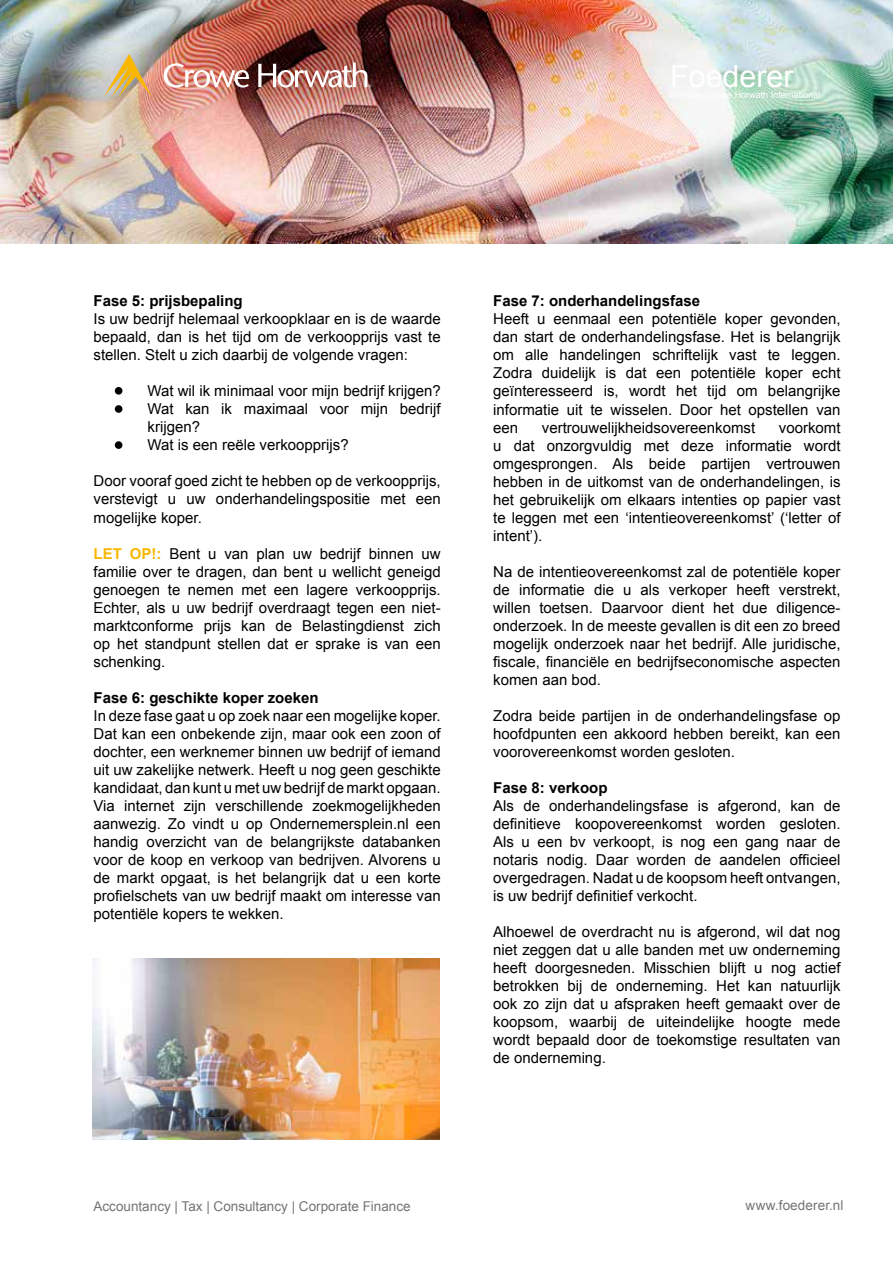
<style>
.page{position:relative;width:893px;height:1263px;background:#fff}
.page>*{position:absolute;margin:0;border:0;box-sizing:border-box;transform-origin:0 0}
.t1{font:30.45px "Arial";color:#fff}
.t2{font:15px/18px "Arial";color:#000;text-align:justify}
.t3{font:700 15px "Arial";color:#000}
.t4{font:13.5px "Arial";color:#757378}
.t5{font:9px "Arial";color:#fff}
.s1{font-weight:700;color:#f9b700}
</style>
<div class="page">
<img style="left:0;top:0;width:893px;height:244px">
<img style="left:164px;top:63px;width:85px;height:25px">
<svg style="left:104px;top:54px;width:48px;height:43px;background:#d1b786"></svg>
<img style="left:258px;top:63px;width:113px;height:25px">
<div style="left:115px;top:387px;width:7px;height:8px;background:#000;border-radius:50%"></div>
<div style="left:115px;top:441px;width:7px;height:8px;background:#000;border-radius:50%"></div>
<div style="left:115px;top:405px;width:7px;height:8px;background:#000;border-radius:50%"></div>
<img style="left:92px;top:958px;width:348px;height:182px">
<h1 class="t1" style="left:670px;top:57px;width:125px">Foederer</h1>
<p class="t5" style="left:670px;top:89px;width:152px">Member Crowe Horwath International</p>
<p class="t3" style="left:94px;top:291px;width:151px">Fase 5: prijsbepaling</p>
<p class="t2" style="left:94px;top:310px;width:349px">Is uw bedrijf helemaal verkoopklaar en is de waarde bepaald, dan is het tijd om de verkoopprijs vast te stellen. Stelt u zich daarbij de volgende vragen:</p>
<p class="t2" style="left:148px;top:382px;width:295px;text-align:left">Wat wil ik minimaal voor mijn bedrijf krijgen?<br>Wat kan ik maximaal voor mijn bedrijf krijgen?<br>Wat is een reële verkoopprijs?</p>
<p class="t2" style="left:94px;top:472px;width:349px">Door vooraf goed zicht te hebben op de verkoopprijs, verstevigt u uw onderhandelingspositie met een mogelijke koper.</p>
<p class="t2" style="left:94px;top:544px;width:349px"><span class="s1">LET OP!:</span> Bent u van plan uw bedrijf binnen uw familie over te dragen, dan bent u wellicht geneigd genoegen te nemen met een lagere verkoopprijs.<br>Echter, als u uw bedrijf overdraagt tegen een niet&shy;marktconforme prijs kan de Belastingdienst zich op het standpunt stellen dat er sprake is van een schenking.</p>
<p class="t3" style="left:94px;top:687px;width:227px">Fase 6: geschikte koper zoeken</p>
<p class="t2" style="left:94px;top:706px;width:349px">In deze fase gaat u op zoek naar een mogelijke koper.<br>Dat kan een onbekende zijn, maar ook een zoon of dochter, een werknemer binnen uw bedrijf of iemand uit uw zakelijke netwerk. Heeft u nog geen geschikte kandidaat, dan kunt u met uw bedrijf de markt opgaan.<br>Via internet zijn verschillende zoekmogelijkheden aanwezig. Zo vindt u op Ondernemersplein.nl een handig overzicht van de belangrijkste databanken voor de koop en verkoop van bedrijven. Alvorens u de markt opgaat, is het belangrijk dat u een korte profielschets van uw bedrijf maakt om interesse van potentiële kopers te wekken.</p>
<p class="t3" style="left:493px;top:291px;width:208px">Fase 7: onderhandelingsfase</p>
<p class="t2" style="left:493px;top:310px;width:349px">Heeft u eenmaal een potentiële koper gevonden, dan start de onderhandelingsfase. Het is belangrijk om alle handelingen schriftelijk vast te leggen.<br>Zodra duidelijk is dat een potentiële koper echt geïnteresseerd is, wordt het tijd om belangrijke informatie uit te wisselen. Door het opstellen van een</p>
<p class="t2" style="left:493px;top:418px;width:349px;text-indent:286px">voorkomt u dat onzorgvuldig met deze informatie wordt omgesprongen. Als beide partijen vertrouwen hebben in de uitkomst van de onderhandelingen, is het gebruikelijk om elkaars intenties op papier vast te leggen met een ‘intentieovereenkomst’ (‘letter of intent’).</p>
<p class="t2" style="left:493px;top:562px;width:349px">Na de intentieovereenkomst zal de potentiële koper de informatie die u als verkoper heeft verstrekt, willen toetsen. Daarvoor dient het due diligence&shy;onderzoek. In de meeste gevallen is dit een zo breed mogelijk onderzoek naar het bedrijf. Alle juridische, fiscale, financiële en bedrijfseconomische aspecten komen aan bod.</p>
<p class="t2" style="left:493px;top:706px;width:349px">Zodra beide partijen in de onderhandelingsfase op hoofdpunten een akkoord hebben bereikt, kan een voorovereenkomst worden gesloten.</p>
<p class="t3" style="left:493px;top:777px;width:116px">Fase 8: verkoop</p>
<p class="t2" style="left:493px;top:796px;width:349px">Als de onderhandelingsfase is afgerond, kan de definitieve koopovereenkomst worden gesloten.<br>Als u een bv verkoopt, is nog een gang naar de notaris nodig. Daar worden de aandelen officieel overgedragen. Nadat u de koopsom heeft ontvangen, is uw bedrijf definitief verkocht.</p>
<p class="t2" style="left:493px;top:922px;width:349px">Alhoewel de overdracht nu is afgerond, wil dat nog niet zeggen dat u alle banden met uw onderneming heeft doorgesneden. Misschien blijft u nog actief betrokken bij de onderneming. Het kan natuurlijk ook zo zijn dat u afspraken heeft gemaakt over de koopsom, waarbij de uiteindelijke hoogte mede wordt bepaald door de toekomstige resultaten van de onderneming.</p>
<p class="t2" style="left:542px;top:418px;width:215px">vertrouwelijkheidsovereenkomst</p>
<p class="t4" style="left:94px;top:1197px;width:319px">Accountancy | Tax | Consultancy | Corporate Finance</p>
<p class="t4" style="left:745px;top:1197px;width:100px">www.foederer.nl</p>
</div>
